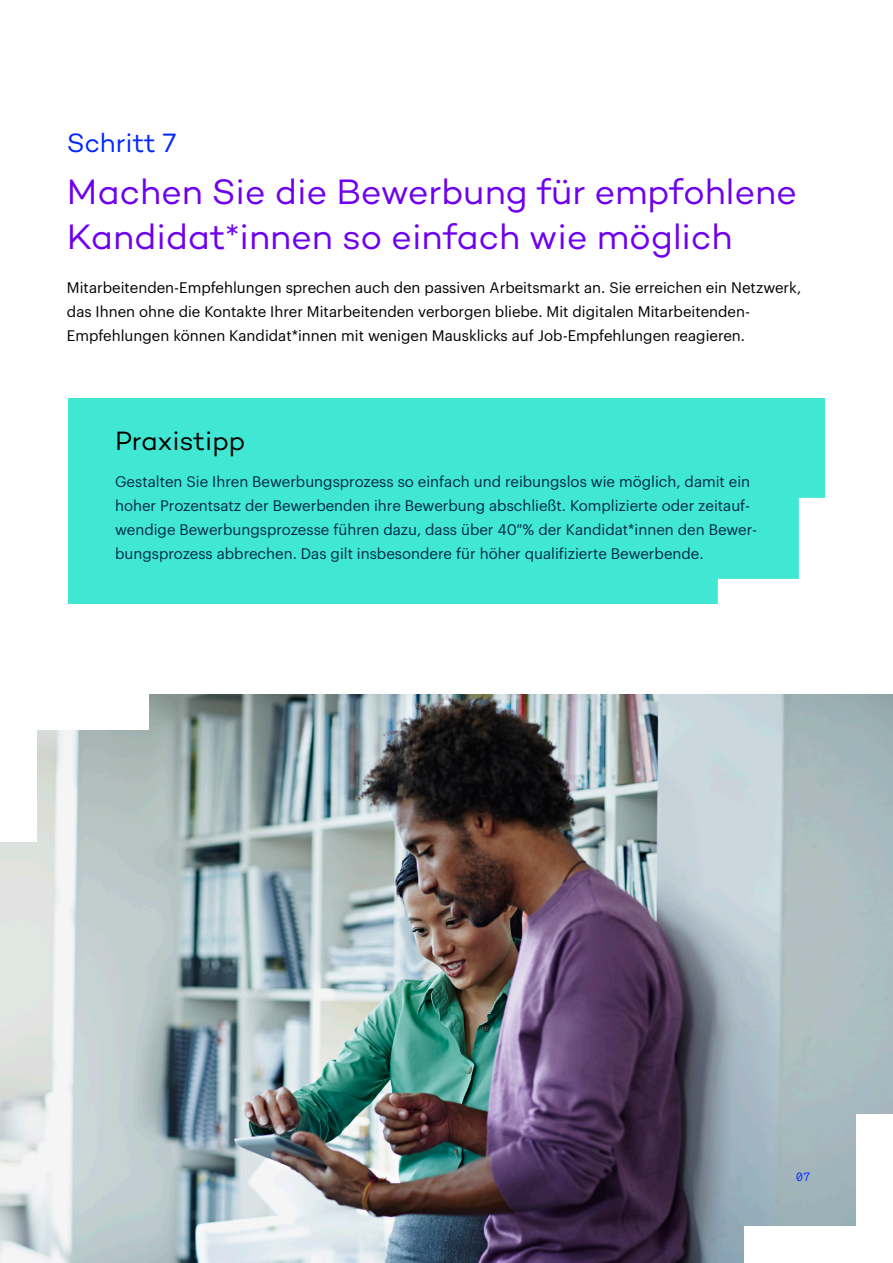
<style>
.page{position:relative;width:893px;height:1263px;background:#fff}
.page>*{position:absolute;margin:0;border:0;box-sizing:border-box;transform-origin:0 0}
.t1{font:36px/45px "Campton";letter-spacing:-.005em;color:#6f00ef}
.t2{font:27px "Campton";letter-spacing:-.005em;color:#000}
.t3{font:27px "Campton";letter-spacing:-.005em;color:#0026ff}
.Quotes_auf_Grün{font:15px/24px "Graphik";color:#002946}
.Radancy_Copy_10_16{font:15px/24px "Graphik";color:#000}
.t4{font:12px "Maax Mono";color:#0026ff}
</style>
<div class="page">
<div style="left:68px;top:398px;width:756px;height:205px;background:#40e8d4"></div>
<svg style="left:718px;top:498px;width:106px;height:105px"></svg>
<img style="left:0;top:694px;width:893px;height:569px">
<div style="left:0;top:694px;width:148px;height:36px;background:#fff"></div>
<div style="left:0;top:694px;width:36px;height:148px;background:#fff"></div>
<div style="left:744px;top:1227px;width:149px;height:36px;background:#fff"></div>
<div style="left:857px;top:1114px;width:36px;height:149px;background:#fff"></div>
<p class="t3" style="left:67px;top:126px;width:111px">Schritt 7</p>
<p class="t1" style="left:67px;top:168px;width:731px">Machen Sie die Bewerbung für empfohlene<br>Kandidat*innen so einfach wie möglich</p>
<p class="Radancy_Copy_10_16" style="left:67px;top:274px;width:736px">Mitarbeitenden-Empfehlungen sprechen auch den passiven Arbeitsmarkt an. Sie erreichen ein Netzwerk, das Ihnen ohne die Kontakte Ihrer Mitarbeitenden verborgen bliebe. Mit digitalen Mitarbeitenden-<br>Empfehlungen können Kandidat*innen mit wenigen Mausklicks auf Job-Empfehlungen reagieren.</p>
<p class="t2" style="left:115px;top:424px;width:132px">Praxistipp</p>
<p class="Quotes_auf_Grün" style="left:115px;top:468px;width:643px">Gestalten Sie Ihren Bewerbungsprozess so einfach und reibungslos wie möglich, damit ein hoher Prozentsatz der Bewerbenden ihre Bewerbung abschließt. Komplizierte oder zeitauf&shy;wendige Bewerbungsprozesse führen dazu, dass über 40 % der Kandidat*innen den Bewer&shy;bungsprozess abbrechen. Das gilt insbesondere für höher qualifizierte Bewerbende.</p>
<p class="t4" style="left:793px;top:1163px;width:16px">07</p>
<p class="t4" style="left:796px;top:1168px;width:16px">07</p>
</div>
